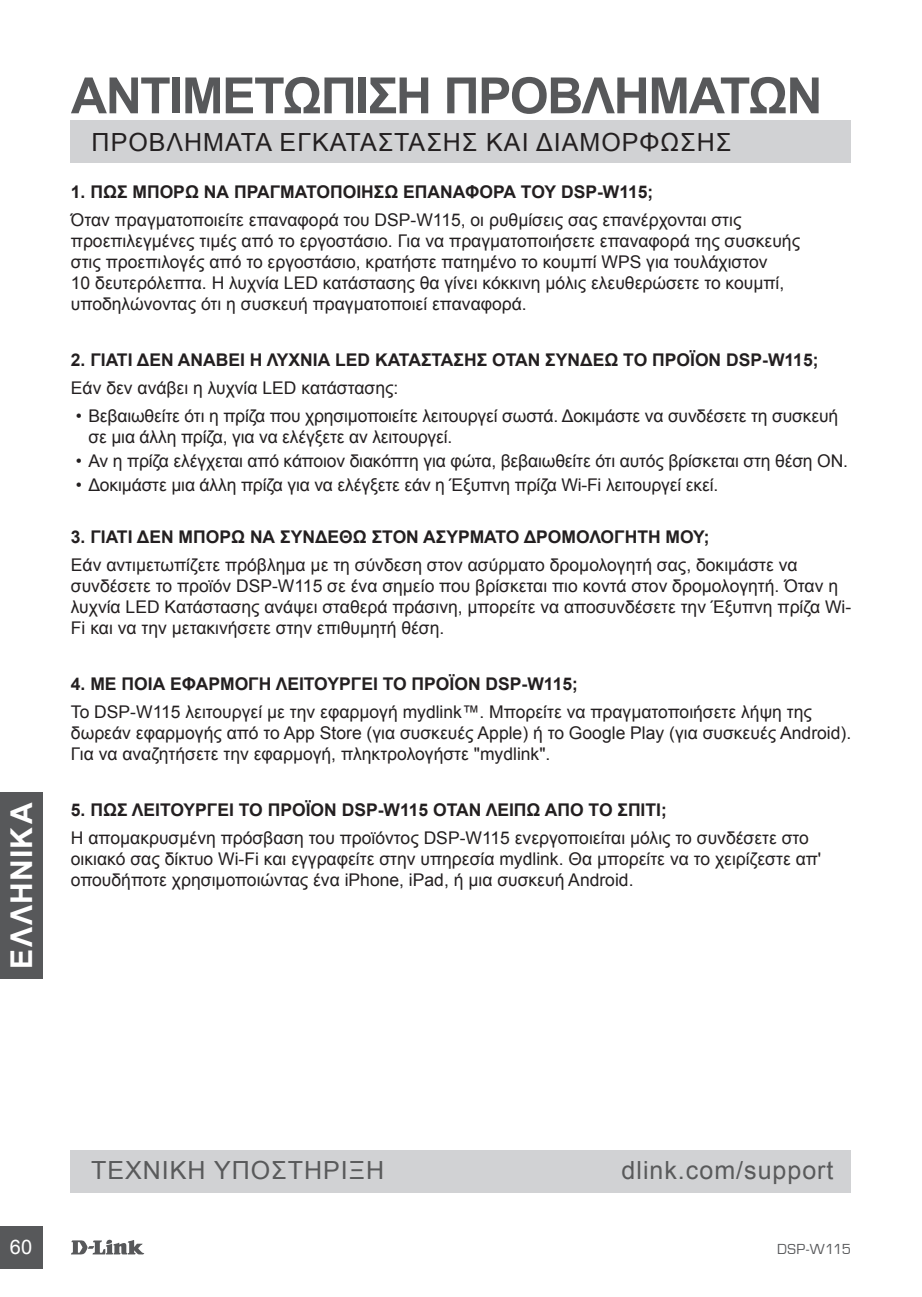
<style>
.page{position:relative;width:922px;height:1297px;background:#fff}
.page>*{position:absolute;margin:0;border:0;box-sizing:border-box;transform-origin:0 0}
.t1{font:700 50px "Arial";letter-spacing:-.03em;color:#57585a}
.t2{font:700 30px "Arial";letter-spacing:.045em;color:#fff}
.t3{font:25px "Arial";letter-spacing:.04em;color:#231f20}
.t4{font:25px "Arial";letter-spacing:.04em;color:#595a5b}
.t5{font:20px "Arial";color:#fff}
.t6{font:17.5px/21px "Arial";color:#231f20}
.t7{font:700 17.5px "Arial";color:#231f20}
.t8{font:15px "Eurostile";letter-spacing:.01em;color:#57585a}
</style>
<div class="page">
<svg style="left:71px;top:1239px;width:73px;height:15px"></svg>
<div style="left:0;top:1226px;width:43px;height:43px;background:#57585a"></div>
<div style="left:0;top:793px;width:43px;height:186px;background:#57585a"></div>
<div style="left:71px;top:120px;width:779px;height:43px;background:#d1d2d4"></div>
<div style="left:70px;top:1150px;width:780px;height:42px;background:#d1d2d4"></div>
<h2 class="t2" style="left:2px;top:969px;width:168px;rotate:-90deg">ΕΛΛΗΝΙΚA</h2>
<h1 class="t1" style="left:71px;top:63px;width:753px">ΑΝΤΙΜΕΤΏΠΙΣΗ ΠΡΟΒΛΗΜΆΤΩΝ</h1>
<h3 class="t3" style="left:92px;top:125px;width:641px">ΠΡΟΒΛΉ ΜΑΤΑ ΕΓΚΑΤΆΣΤΑΣΗΣ ΚΑΙ ΔΙΑΜΌΡΦΩΣΗΣ</h3>
<p class="t7" style="left:71px;top:180px;width:584px">1. ΠΏΣ ΜΠΟΡΏ ΝΑ ΠΡΑΓΜΑΤΟΠΟΙΉΣΩ ΕΠΑΝΑΦΟΡΆ ΤΟΥ DSP-W115;</p>
<p class="t6" style="left:71px;top:209px;width:730px">Όταν πραγματοποιείτε επαναφορά του DSP-W115, οι ρυθμίσεις σας επανέρχονται στις προεπιλεγμένες τιμές από το εργοστάσιο. Για να πραγματοποιήσετε επαναφορά της συσκευής στις προεπιλογές από το εργοστάσιο, κρατήστε πατημένο το κουμπί WPS για τουλάχιστον<br>10 δευτερόλεπτα. Η λυχνία LED κατάστασης θα γίνει κόκκινη μόλις ελευθερώσετε το κουμπί, υποδηλώνοντας ότι η συσκευή πραγματοποιεί επαναφορά.</p>
<p class="t7" style="left:71px;top:348px;width:749px">2. ΓΙΑΤΊ ΔΕΝ ΑΝΆΒΕΙ Η ΛΥΧΝΊΑ LED ΚΑΤΆΣΤΑΣΗΣ ΌΤΑΝ ΣΥΝΔΈΩ ΤΟ ΠΡΟΪΌΝ DSP-W115;</p>
<p class="t6" style="left:71px;top:377px;width:329px">Εάν δεν ανάβει η λυχνία LED κατάστασης:</p>
<p class="t6" style="left:88px;top:405px;width:751px;text-indent:-12px">• Βεβαιωθείτε ότι η πρίζα που χρησιμοποιείτε λειτουργεί σωστά. Δοκιμάστε να συνδέσετε τη συσκευή σε μια άλλη πρίζα, για να ελέγξετε αν λειτουργεί.</p>
<p class="t6" style="left:76px;top:450px;width:773px">• Αν η πρίζα ελέγχεται από κάποιον διακόπτη για φώτα, βεβαιωθείτε ότι αυτός βρίσκεται στη θέση ON.</p>
<p class="t6" style="left:76px;top:474px;width:643px">• Δοκιμάστε μια άλλη πρίζα για να ελέγξετε εάν η Έξυπνη πρίζα Wi-Fi λειτουργεί εκεί.</p>
<p class="t7" style="left:71px;top:525px;width:640px">3. ΓΙΑΤΊ ΔΕΝ ΜΠΟΡΏ ΝΑ ΣΥΝΔΕΘΏ ΣΤΟΝ ΑΣΎΡΜΑΤΟ ΔΡΟΜΟΛΟΓΗΤΉ ΜΟΥ;</p>
<p class="t6" style="left:71px;top:554px;width:781px">Εάν αντιμετωπίζετε πρόβλημα με τη σύνδεση στον ασύρματο δρομολογητή σας, δοκιμάστε να συνδέσετε το προϊόν DSP-W115 σε ένα σημείο που βρίσκεται πιο κοντά στον δρομολογητή. Όταν η λυχνία LED Κατάστασης ανάψει σταθερά πράσινη, μπορείτε να αποσυνδέσετε την Έξυπνη πρίζα Wi-Fi και να την μετακινήσετε στην επιθυμητή θέση.</p>
<p class="t7" style="left:71px;top:672px;width:508px">4. ΜΕ ΠΟΙΑ ΕΦΑΡΜΟΓΉ ΛΕΙΤΟΥΡΓΕΊ ΤΟ ΠΡΟΪΌΝ DSP-W115;</p>
<p class="t6" style="left:71px;top:701px;width:781px">Το DSP-W115 λειτουργεί με την εφαρμογή mydlink™. Μπορείτε να πραγματοποιήσετε λήψη της δωρεάν εφαρμογής από το App Store (για συσκευές Apple) ή το Google Play (για συσκευές Android).<br>Για να αναζητήσετε την εφαρμογή, πληκτρολογήστε "mydlink".</p>
<p class="t7" style="left:71px;top:798px;width:597px">5. ΠΏΣ ΛΕΙΤΟΥΡΓΕΊ ΤΟ ΠΡΟΪΌΝ DSP-W115 ΌΤΑΝ ΛΕΊΠΩ ΑΠΌ ΤΟ ΣΠΊΤΙ;</p>
<p class="t6" style="left:71px;top:828px;width:751px">Η απομακρυσμένη πρόσβαση του προϊόντος DSP-W115 ενεργοποιείται μόλις το συνδέσετε στο οικιακό σας δίκτυο Wi-Fi και εγγραφείτε στην υπηρεσία mydlink. Θα μπορείτε να το χειρίζεστε απ' οπουδήποτε χρησιμοποιώντας ένα iPhone, iPad, ή μια συσκευή Android.</p>
<h3 class="t4" style="left:91px;top:1154px;width:294px">ΤΕΧΝΙΚΗ ΥΠΟΣΤΗΡΙΞΗ</h3>
<h3 class="t4" style="left:621px;top:1154px;width:213px">dlink.com/support</h3>
<p class="t5" style="left:10px;top:1234px;width:24px">60</p>
<p class="t8" style="left:776px;top:1241px;width:76px">DSP-W115</p>
</div>
